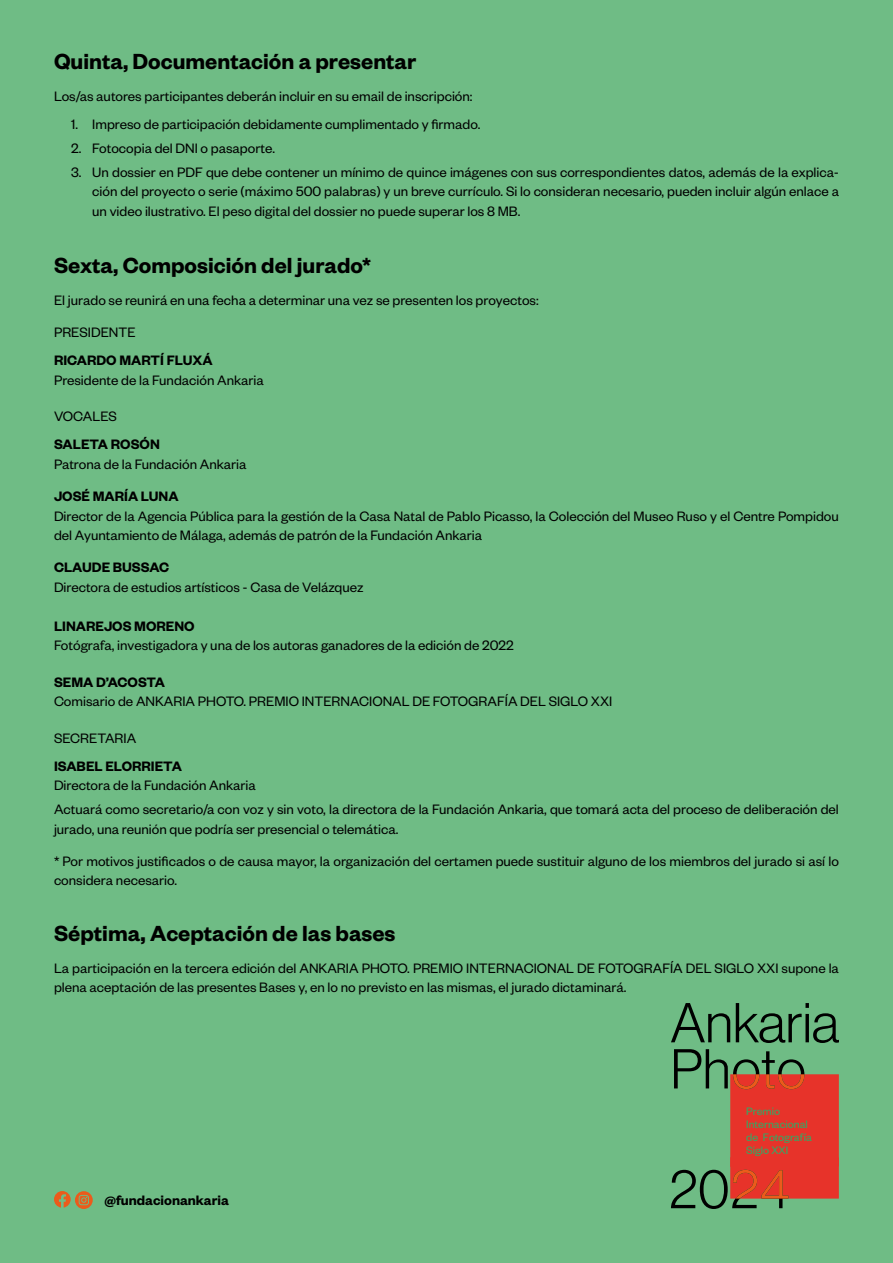
<style>
.page{position:relative;width:893px;height:1263px;background:#6fbc85}
.page>*{position:absolute;margin:0;border:0;box-sizing:border-box;transform-origin:0 0}
.t1{font:600 24px "Founders Grotesk";color:#000}
.t2{font:15px/19.5px "Founders Grotesk";color:#000}
.t3{font:600 15px "Founders Grotesk";color:#000}
.t4{font:11.85px/12.8px "Founders Grotesk";color:#2fac66}
</style>
<div class="page">
<svg style="left:54px;top:1191px;width:39px;height:18px"></svg>
<svg style="left:671px;top:1003px;width:59px;height:39px"></svg>
<svg style="left:736px;top:1003px;width:103px;height:40px"></svg>
<svg style="left:671px;top:1049px;width:168px;height:160px"></svg>
<h1 class="t1" style="left:54px;top:46px;width:364px">Quinta, Documentación a presentar</h1>
<p class="t2" style="left:54px;top:86px;width:420px">Los/as autores participantes deberán incluir en su email de inscripción:</p>
<p class="t2" style="left:71px;top:114px;width:411px">1. Impreso de participación debidamente cumplimentado y firmado.</p>
<p class="t2" style="left:71px;top:138px;width:206px">2. Fotocopia del DNI o pasaporte.</p>
<p class="t2" style="left:92px;top:162px;width:748px;text-align:justify;text-indent:-21px">3. Un dossier en PDF que debe contener un mínimo de quince imágenes con sus correspondientes datos, además de la explica&shy;ción del proyecto o serie (máximo 500 palabras) y un breve currículo. Si lo consideran necesario, pueden incluir algún enlace a un video ilustrativo. El peso digital del dossier no puede superar los 8 MB.</p>
<h1 class="t1" style="left:54px;top:250px;width:319px">Sexta, Composición del jurado*</h1>
<p class="t2" style="left:54px;top:283px;width:486px;line-height:32.2px">El jurado se reunirá en una fecha a determinar una vez se presenten los proyectos:<br>PRESIDENTE</p>
<p class="t3" style="left:54px;top:351px;width:160px">RICARDO MARTÍ FLUXÁ</p>
<p class="t2" style="left:54px;top:369px;width:211px">Presidente de la Fundación Ankaria</p>
<p class="t2" style="left:54px;top:406px;width:65px">VOCALES</p>
<p class="t3" style="left:54px;top:435px;width:107px">SALETA ROSÓN</p>
<p class="t2" style="left:54px;top:453px;width:194px">Patrona de la Fundación Ankaria</p>
<p class="t3" style="left:54px;top:487px;width:126px">JOSÉ MARÍA LUNA</p>
<p class="t2" style="left:54px;top:505px;width:786px">Director de la Agencia Pública para la gestión de la Casa Natal de Pablo Picasso, la Colección del Museo Ruso y el Centre Pompidou del Ayuntamiento de Málaga, además de patrón de la Fundación Ankaria</p>
<p class="t3" style="left:54px;top:558px;width:117px">CLAUDE BUSSAC</p>
<p class="t2" style="left:54px;top:576px;width:311px">Directora de estudios artísticos - Casa de Velázquez</p>
<p class="t3" style="left:54px;top:616px;width:142px">LINAREJOS MORENO</p>
<p class="t2" style="left:54px;top:635px;width:461px">Fotógrafa, investigadora y una de los autoras ganadores de la edición de 2022</p>
<p class="t3" style="left:54px;top:672px;width:113px">SEMA D’ACOSTA</p>
<p class="t2" style="left:54px;top:691px;width:560px">Comisario de ANKARIA PHOTO. PREMIO INTERNACIONAL DE FOTOGRAFÍA DEL SIGLO XXI</p>
<p class="t2" style="left:54px;top:727px;width:84px">SECRETARIA</p>
<p class="t3" style="left:54px;top:756px;width:129px">ISABEL ELORRIETA</p>
<p class="t2" style="left:54px;top:773px;width:786px;line-height:23.7px">Directora de la Fundación Ankaria<br>Actuará como secretario/a con voz y sin voto, la directora de la Fundación Ankaria, que tomará acta del proceso de deliberación del</p>
<p class="t2" style="left:54px;top:812px;width:786px;line-height:32.2px">jurado, una reunión que podría ser presencial o telemática.<br>* Por motivos justificados o de causa mayor, la organización del certamen puede sustituir alguno de los miembros del jurado si así lo</p>
<p class="t2" style="left:54px;top:870px;width:124px">considera necesario.</p>
<h1 class="t1" style="left:54px;top:918px;width:343px">Séptima, Aceptación de las bases</h1>
<p class="t2" style="left:54px;top:958px;width:786px">La participación en la tercera edición del ANKARIA PHOTO. PREMIO INTERNACIONAL DE FOTOGRAFÍA DEL SIGLO XXI supone la plena aceptación de las presentes Bases y, en lo no previsto en las mismas, el jurado dictaminará.</p>
<p class="t3" style="left:104px;top:1190px;width:126px">@fundacionankaria</p>
<p class="t4" style="left:746px;top:1104px;width:67px">Premio<br>Internacional de Fotografía<br>Siglo XXI</p>
</div>
